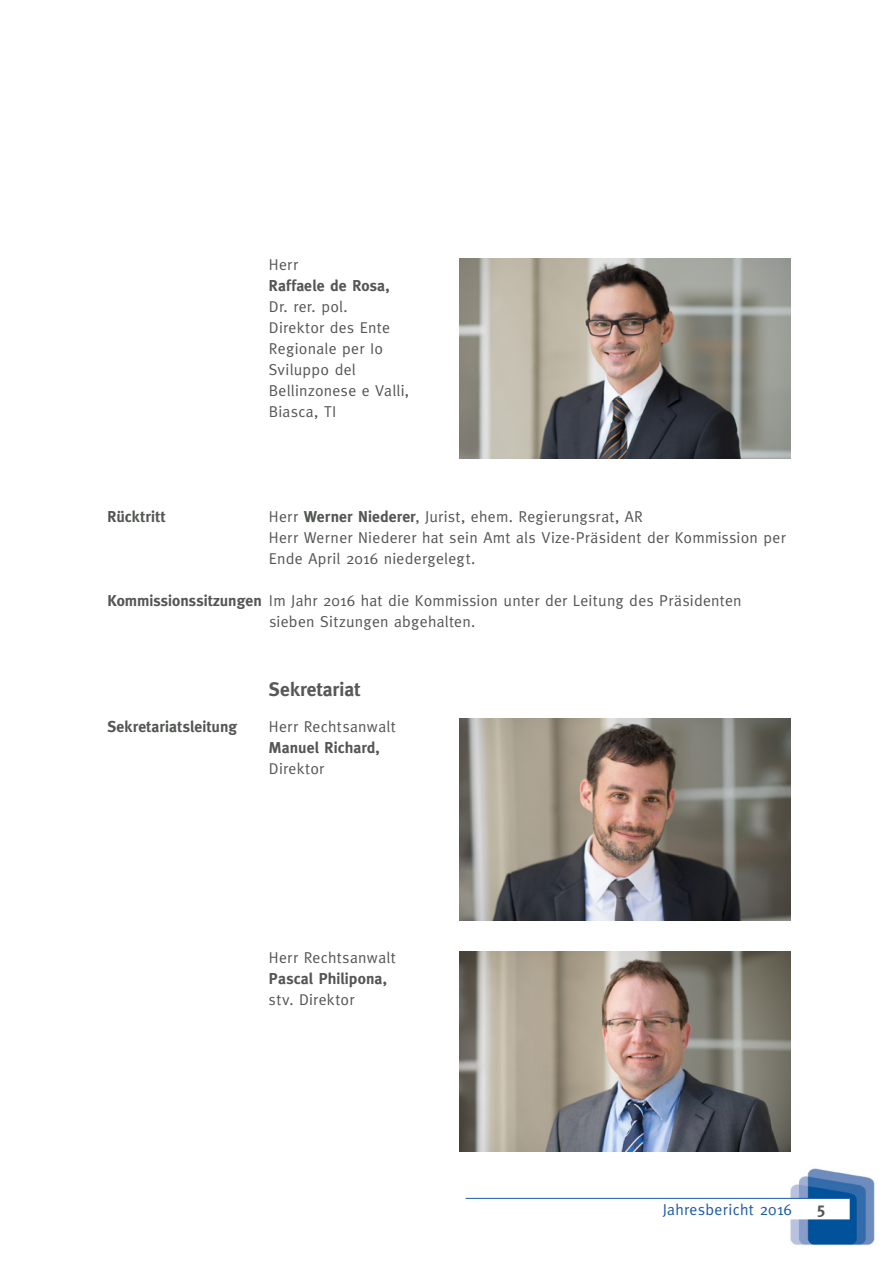
<style>
.page{position:relative;width:893px;height:1263px;background:#fff}
.page>*{position:absolute;margin:0;border:0;box-sizing:border-box;transform-origin:0 0}
.t1{font:700 19.5px "Meta";letter-spacing:.005em;color:#57585a}
.t2{font:700 16.5px "Meta";color:#535653}
.t3{font:15.75px/21px "Meta";letter-spacing:.02em;color:#535653}
.t4{font:700 15.75px "Meta";letter-spacing:.01em;color:#535653}
.t5{font:15.75px "Meta";letter-spacing:.02em;color:#1c5aa7}
.s1{font-weight:700}
</style>
<div class="page">
<img style="left:787px;top:1168px;width:88px;height:78px">
<svg style="left:787px;top:1199px;width:63px;height:20px"></svg>
<hr style="left:466px;top:1198px;width:326px;height:1px;background:#1c5aa7">
<hr style="left:792px;top:1198px;width:58px;height:1px;background:#1c5aa7">
<img style="left:460px;top:258px;width:331px;height:200px">
<img style="left:459px;top:718px;width:332px;height:203px">
<img style="left:460px;top:952px;width:330px;height:200px">
<p class="t3" style="left:269px;top:253px;width:31px">Herr</p>
<p class="t4" style="left:269px;top:276px;width:122px">Raffaele de Rosa,</p>
<p class="t3" style="left:269px;top:295px;width:142px">Dr. rer. pol.<br>Direktor des Ente<br>Regionale per Io<br>Sviluppo del<br>Bellinzonese e Valli,<br>Biasca, TI</p>
<p class="t4" style="left:107px;top:507px;width:59px">Rücktritt</p>
<p class="t3" style="left:269px;top:505px;width:518px">Herr <span class="s1">Werner Niederer</span>, Jurist, ehem. Regierungsrat, AR<br>Herr Werner Niederer hat sein Amt als Vize-Präsident der Kommission per<br>Ende April 2016 niedergelegt.</p>
<p class="t3" style="left:269px;top:589px;width:474px;text-indent:-162px"><span class="s1">Kommissionssitzungen</span> Im Jahr 2016 hat die Kommission unter der Leitung des Präsidenten sieben Sitzungen abgehalten.</p>
<p class="t1" style="left:269px;top:677px;width:93px">Sekretariat</p>
<p class="t4" style="left:107px;top:717px;width:131px">Sekretariatsleitung</p>
<p class="t3" style="left:269px;top:715px;width:128px">Herr Rechtsanwalt</p>
<p class="t4" style="left:269px;top:738px;width:112px">Manuel Richard,</p>
<p class="t3" style="left:269px;top:757px;width:57px">Direktor</p>
<p class="t3" style="left:269px;top:946px;width:128px">Herr Rechtsanwalt</p>
<p class="t4" style="left:269px;top:969px;width:120px">Pascal Philipona,</p>
<p class="t3" style="left:269px;top:988px;width:87px">stv. Direktor</p>
<p class="t5" style="left:663px;top:1201px;width:131px">Jahresbericht 2016</p>
<p class="t2" style="left:816px;top:1198px;width:10px">5</p>
</div>
